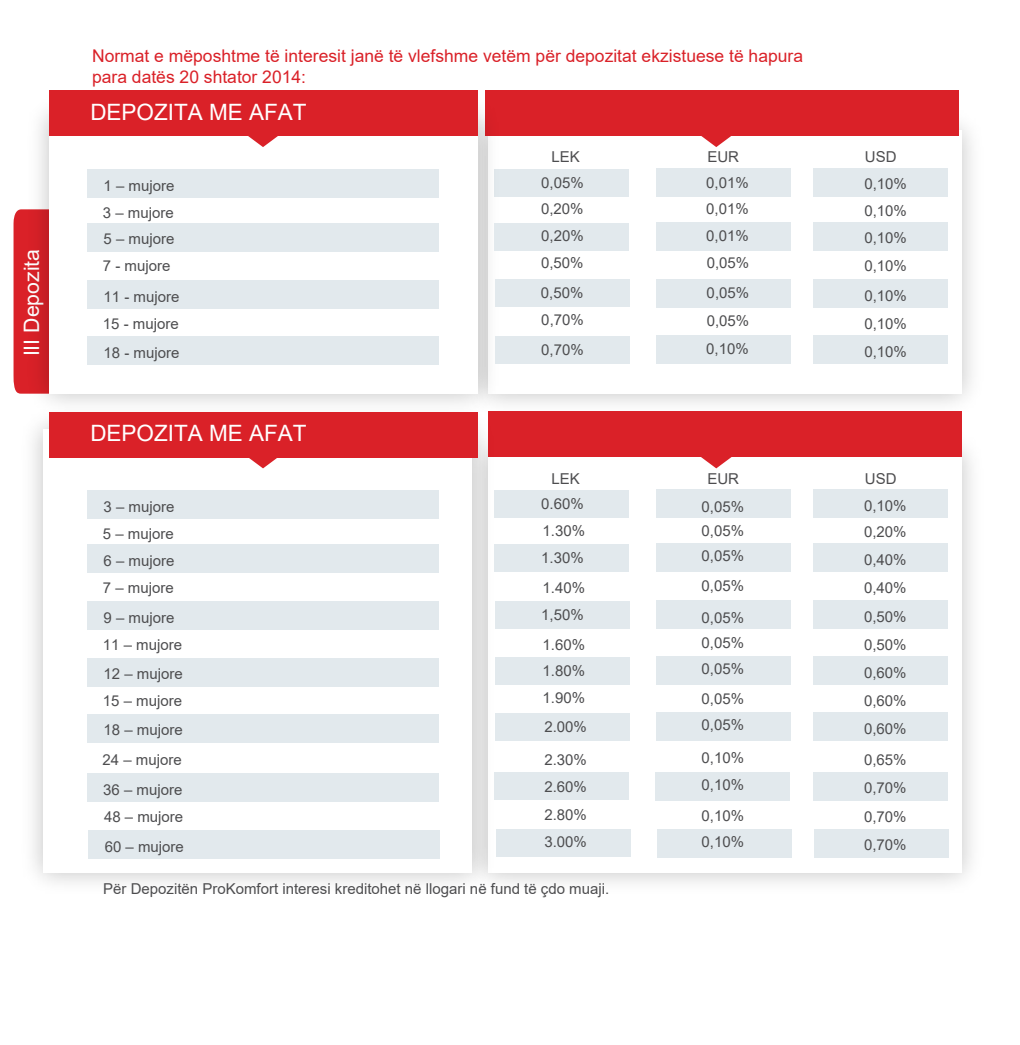
<style>
.page{position:relative;width:1020px;height:1045px;background:#fff}
.page>*{position:absolute;margin:0;border:0;box-sizing:border-box;transform-origin:0 0}
.t1{font:22.5px "Arial";color:#fff}
.t2{font:21.25px "Arial";color:#fff}
.t3{font:17.5px/21px "Arial";color:#da2128}
.t4{font:15px "Arial";color:#4d4d4f}
</style>
<div class="page">
<svg style="left:14px;top:211px;width:3px;height:181px"></svg>
<img style="left:509px;top:98px;width:463px;height:322px">
<div style="left:488px;top:130px;width:473px;height:263px;background:#fff"></div>
<div style="left:656px;top:168px;width:135px;height:28px;background:#e2e9ed"></div>
<div style="left:494px;top:169px;width:134px;height:27px;background:#e2e9ed"></div>
<div style="left:485px;top:90px;width:473px;height:46px;background:#da2128"></div>
<svg style="left:701px;top:136px;width:30px;height:11px"></svg>
<img style="left:17px;top:90px;width:492px;height:314px">
<div style="left:49px;top:116px;width:428px;height:277px;background:#fff"></div>
<div style="left:49px;top:90px;width:428px;height:46px;background:#da2128"></div>
<svg style="left:248px;top:136px;width:30px;height:11px"></svg>
<div style="left:88px;top:169px;width:351px;height:28px;background:#e2e9ed"></div>
<div style="left:813px;top:168px;width:135px;height:28px;background:#e2e9ed"></div>
<div style="left:656px;top:222px;width:135px;height:28px;background:#e2e9ed"></div>
<div style="left:494px;top:223px;width:134px;height:27px;background:#e2e9ed"></div>
<div style="left:88px;top:223px;width:351px;height:28px;background:#e2e9ed"></div>
<div style="left:813px;top:222px;width:135px;height:28px;background:#e2e9ed"></div>
<div style="left:656px;top:279px;width:135px;height:28px;background:#e2e9ed"></div>
<div style="left:88px;top:280px;width:351px;height:28px;background:#e2e9ed"></div>
<div style="left:813px;top:279px;width:135px;height:28px;background:#e2e9ed"></div>
<div style="left:495px;top:280px;width:135px;height:27px;background:#e2e9ed"></div>
<div style="left:656px;top:335px;width:135px;height:28px;background:#e2e9ed"></div>
<div style="left:88px;top:336px;width:351px;height:29px;background:#e2e9ed"></div>
<div style="left:813px;top:335px;width:135px;height:28px;background:#e2e9ed"></div>
<div style="left:495px;top:336px;width:135px;height:27px;background:#e2e9ed"></div>
<img style="left:504px;top:420px;width:468px;height:463px">
<div style="left:488px;top:452px;width:473px;height:420px;background:#fff"></div>
<div style="left:656px;top:489px;width:135px;height:28px;background:#e2e9ed"></div>
<div style="left:494px;top:490px;width:134px;height:27px;background:#e2e9ed"></div>
<div style="left:488px;top:411px;width:473px;height:46px;background:#da2128"></div>
<svg style="left:701px;top:457px;width:31px;height:11px"></svg>
<img style="left:17px;top:397px;width:487px;height:486px">
<div style="left:44px;top:429px;width:428px;height:443px;background:#fff"></div>
<div style="left:49px;top:411px;width:428px;height:46px;background:#da2128"></div>
<svg style="left:241px;top:457px;width:44px;height:11px"></svg>
<div style="left:88px;top:490px;width:351px;height:28px;background:#e2e9ed"></div>
<div style="left:813px;top:489px;width:135px;height:28px;background:#e2e9ed"></div>
<div style="left:656px;top:543px;width:135px;height:28px;background:#e2e9ed"></div>
<div style="left:494px;top:544px;width:134px;height:27px;background:#e2e9ed"></div>
<div style="left:88px;top:544px;width:351px;height:28px;background:#e2e9ed"></div>
<div style="left:813px;top:543px;width:135px;height:28px;background:#e2e9ed"></div>
<div style="left:656px;top:600px;width:135px;height:28px;background:#e2e9ed"></div>
<div style="left:88px;top:601px;width:351px;height:28px;background:#e2e9ed"></div>
<div style="left:813px;top:600px;width:135px;height:28px;background:#e2e9ed"></div>
<div style="left:495px;top:601px;width:135px;height:27px;background:#e2e9ed"></div>
<div style="left:656px;top:656px;width:135px;height:29px;background:#e2e9ed"></div>
<div style="left:88px;top:658px;width:351px;height:28px;background:#e2e9ed"></div>
<div style="left:813px;top:656px;width:135px;height:29px;background:#e2e9ed"></div>
<div style="left:495px;top:657px;width:135px;height:27px;background:#e2e9ed"></div>
<div style="left:656px;top:712px;width:135px;height:28px;background:#e2e9ed"></div>
<div style="left:88px;top:713px;width:351px;height:29px;background:#e2e9ed"></div>
<div style="left:813px;top:712px;width:135px;height:28px;background:#e2e9ed"></div>
<div style="left:495px;top:713px;width:135px;height:27px;background:#e2e9ed"></div>
<div style="left:655px;top:772px;width:135px;height:28px;background:#e2e9ed"></div>
<div style="left:87px;top:773px;width:351px;height:28px;background:#e2e9ed"></div>
<div style="left:813px;top:772px;width:135px;height:28px;background:#e2e9ed"></div>
<div style="left:495px;top:772px;width:134px;height:27px;background:#e2e9ed"></div>
<div style="left:657px;top:829px;width:135px;height:28px;background:#e2e9ed"></div>
<div style="left:89px;top:830px;width:351px;height:28px;background:#e2e9ed"></div>
<div style="left:814px;top:829px;width:135px;height:28px;background:#e2e9ed"></div>
<div style="left:496px;top:829px;width:135px;height:27px;background:#e2e9ed"></div>
<h2 class="t2" style="left:17px;top:356px;width:109px;rotate:-90deg">III Depozita</h2>
<p class="t3" style="left:92px;top:45px;width:713px">Normat e mëposhtme të interesit janë të vlefshme vetëm për depozitat ekzistuese të hapura para datës 20 shtator 2014:</p>
<h1 class="t1" style="left:90px;top:97px;width:218px">DEPOZITA ME AFAT</h1>
<p class="t4" style="left:551px;top:147px;width:30px">LEK</p>
<p class="t4" style="left:707px;top:147px;width:33px">EUR</p>
<p class="t4" style="left:865px;top:147px;width:33px">USD</p>
<p class="t4" style="left:104px;top:175px;width:72px">1 – mujore</p>
<p class="t4" style="left:541px;top:172px;width:44px">0,05%</p>
<p class="t4" style="left:706px;top:172px;width:44px">0,01%</p>
<p class="t4" style="left:864px;top:174px;width:44px">0,10%</p>
<p class="t4" style="left:103px;top:202px;width:72px">3 – mujore</p>
<p class="t4" style="left:541px;top:198px;width:44px">0,20%</p>
<p class="t4" style="left:706px;top:198px;width:44px">0,01%</p>
<p class="t4" style="left:864px;top:200px;width:44px">0,10%</p>
<p class="t4" style="left:104px;top:229px;width:72px">5 – mujore</p>
<p class="t4" style="left:541px;top:226px;width:44px">0,20%</p>
<p class="t4" style="left:706px;top:226px;width:44px">0,01%</p>
<p class="t4" style="left:864px;top:227px;width:44px">0,10%</p>
<p class="t4" style="left:103px;top:256px;width:69px">7 - mujore</p>
<p class="t4" style="left:541px;top:252px;width:44px">0,50%</p>
<p class="t4" style="left:707px;top:252px;width:44px">0,05%</p>
<p class="t4" style="left:864px;top:256px;width:44px">0,10%</p>
<p class="t4" style="left:104px;top:286px;width:77px">11 - mujore</p>
<p class="t4" style="left:707px;top:282px;width:44px">0,05%</p>
<p class="t4" style="left:864px;top:285px;width:44px">0,10%</p>
<p class="t4" style="left:103px;top:313px;width:77px">15 - mujore</p>
<p class="t4" style="left:541px;top:310px;width:44px">0,70%</p>
<p class="t4" style="left:707px;top:310px;width:44px">0,05%</p>
<p class="t4" style="left:864px;top:313px;width:44px">0,10%</p>
<p class="t4" style="left:541px;top:282px;width:44px">0,50%</p>
<p class="t4" style="left:104px;top:342px;width:77px">18 - mujore</p>
<p class="t4" style="left:541px;top:339px;width:44px">0,70%</p>
<p class="t4" style="left:706px;top:338px;width:44px">0,10%</p>
<p class="t4" style="left:864px;top:341px;width:44px">0,10%</p>
<h1 class="t1" style="left:90px;top:418px;width:218px">DEPOZITA ME AFAT</h1>
<p class="t4" style="left:551px;top:468px;width:30px">LEK</p>
<p class="t4" style="left:707px;top:468px;width:33px">EUR</p>
<p class="t4" style="left:865px;top:468px;width:33px">USD</p>
<p class="t4" style="left:104px;top:496px;width:72px">3 – mujore</p>
<p class="t4" style="left:541px;top:493px;width:44px">0.60%</p>
<p class="t4" style="left:702px;top:496px;width:44px">0,05%</p>
<p class="t4" style="left:864px;top:495px;width:44px">0,10%</p>
<p class="t4" style="left:103px;top:523px;width:72px">5 – mujore</p>
<p class="t4" style="left:543px;top:520px;width:44px">1.30%</p>
<p class="t4" style="left:702px;top:520px;width:44px">0,05%</p>
<p class="t4" style="left:864px;top:521px;width:44px">0,20%</p>
<p class="t4" style="left:104px;top:550px;width:72px">6 – mujore</p>
<p class="t4" style="left:541px;top:547px;width:44px">1.30%</p>
<p class="t4" style="left:702px;top:545px;width:44px">0,05%</p>
<p class="t4" style="left:864px;top:549px;width:44px">0,40%</p>
<p class="t4" style="left:103px;top:577px;width:72px">7 – mujore</p>
<p class="t4" style="left:543px;top:577px;width:44px">1.40%</p>
<p class="t4" style="left:702px;top:575px;width:44px">0,05%</p>
<p class="t4" style="left:864px;top:577px;width:44px">0,40%</p>
<p class="t4" style="left:104px;top:607px;width:72px">9 – mujore</p>
<p class="t4" style="left:702px;top:607px;width:44px">0,05%</p>
<p class="t4" style="left:864px;top:606px;width:44px">0,50%</p>
<p class="t4" style="left:103px;top:634px;width:81px">11 – mujore</p>
<p class="t4" style="left:543px;top:634px;width:44px">1.60%</p>
<p class="t4" style="left:702px;top:632px;width:44px">0,05%</p>
<p class="t4" style="left:864px;top:634px;width:44px">0,50%</p>
<p class="t4" style="left:541px;top:604px;width:44px">1,50%</p>
<p class="t4" style="left:104px;top:663px;width:81px">12 – mujore</p>
<p class="t4" style="left:543px;top:660px;width:44px">1.80%</p>
<p class="t4" style="left:702px;top:658px;width:44px">0,05%</p>
<p class="t4" style="left:864px;top:662px;width:44px">0,60%</p>
<p class="t4" style="left:103px;top:690px;width:81px">15 – mujore</p>
<p class="t4" style="left:543px;top:686px;width:44px">1.90%</p>
<p class="t4" style="left:702px;top:688px;width:44px">0,05%</p>
<p class="t4" style="left:864px;top:690px;width:44px">0,60%</p>
<p class="t4" style="left:104px;top:719px;width:81px">18 – mujore</p>
<p class="t4" style="left:544px;top:716px;width:44px">2.00%</p>
<p class="t4" style="left:702px;top:714px;width:44px">0,05%</p>
<p class="t4" style="left:864px;top:718px;width:44px">0,60%</p>
<p class="t4" style="left:102px;top:749px;width:81px">24 – mujore</p>
<p class="t4" style="left:544px;top:749px;width:44px">2.30%</p>
<p class="t4" style="left:702px;top:747px;width:44px">0,10%</p>
<p class="t4" style="left:864px;top:749px;width:44px">0,65%</p>
<p class="t4" style="left:103px;top:778px;width:81px">36 – mujore</p>
<p class="t4" style="left:544px;top:775px;width:44px">2.60%</p>
<p class="t4" style="left:702px;top:773px;width:44px">0,10%</p>
<p class="t4" style="left:864px;top:777px;width:44px">0,70%</p>
<p class="t4" style="left:104px;top:806px;width:81px">48 – mujore</p>
<p class="t4" style="left:544px;top:804px;width:44px">2.80%</p>
<p class="t4" style="left:702px;top:804px;width:44px">0,10%</p>
<p class="t4" style="left:864px;top:806px;width:44px">0,70%</p>
<p class="t4" style="left:105px;top:836px;width:81px">60 – mujore</p>
<p class="t4" style="left:544px;top:831px;width:44px">3.00%</p>
<p class="t4" style="left:702px;top:831px;width:44px">0,10%</p>
<p class="t4" style="left:864px;top:834px;width:44px">0,70%</p>
<p class="t4" style="left:103px;top:877px;width:508px">Për Depozitën ProKomfort interesi kreditohet në llogari në fund të çdo muaji.</p>
</div>
